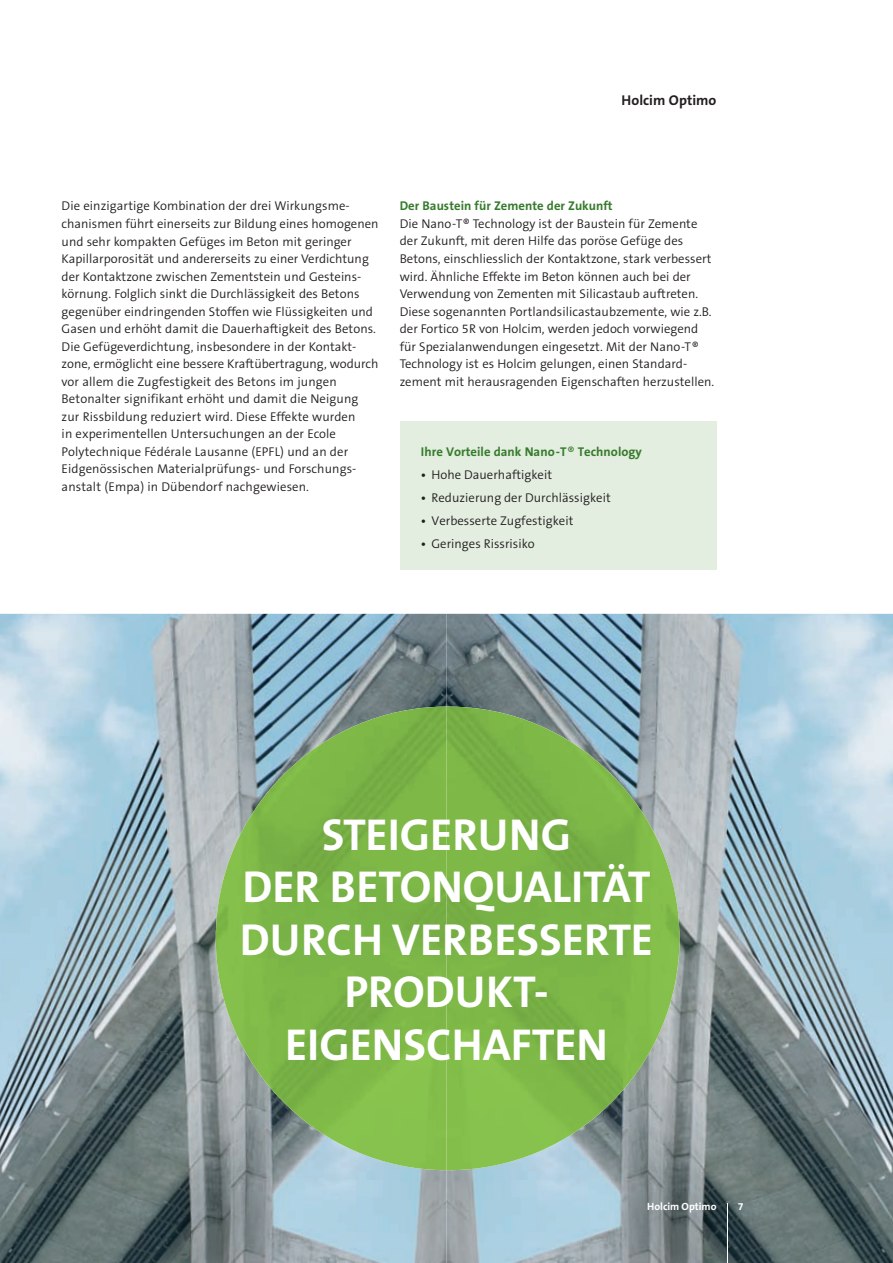
<style>
.page{position:relative;width:893px;height:1263px;background:#fff}
.page>*{position:absolute;margin:0;border:0;box-sizing:border-box;transform-origin:0 0}
.t1{font:700 45px/52.5px "The Sans B7";color:#fff;text-align:center}
.t2{font:700 14.25px "The Sans B7";letter-spacing:.005em;color:#231f20}
.t3{font:300 12.75px/17.5px "The Sans B4";letter-spacing:.005em;color:#231f20}
.t4{font:700 12.75px "The Sans B7";letter-spacing:.005em;color:#357b2b}
.t5{font:700 10.5px "The Sans B7";color:#fff}
.s1{font-family:"The Sans B5 Plain";font-weight:400}
.s2{font-family:"The Sans B6";font-weight:600}
</style>
<div class="page">
<img style="left:0;top:614px;width:893px;height:649px">
<div style="left:400px;top:421px;width:316px;height:148px;background:#e3ede0"></div>
<img style="left:216px;top:706px;width:463px;height:464px">
<hr style="left:727px;top:1203px;width:1px;height:60px;background:#fff">
<p class="t2" style="left:622px;top:93px;width:96px">Holcim Optimo</p>
<p class="t3" style="left:62px;top:198px;width:318px">Die einzigartige Kombination der drei Wirkungsme&shy;chanismen führt einerseits zur Bildung eines homogenen und sehr kompakten Gefüges im Beton mit geringer Kapillarporosität und andererseits zu einer Verdichtung der Kontaktzone zwischen Zementstein und Gesteins&shy;körnung. Folglich sinkt die Durchlässigkeit des Betons gegenüber eindringenden Stoffen wie Flüssigkeiten und Gasen und erhöht damit die Dauerhaftigkeit des Betons.<br>Die Gefügeverdichtung, insbesondere in der Kontakt&shy;zone, ermöglicht eine bessere Kraftübertragung, wodurch vor allem die Zugfestigkeit des Betons im jungen Betonalter signifikant erhöht und damit die Neigung zur Rissbildung reduziert wird. Diese Effekte wurden<br>in experimentellen Untersuchungen an der Ecole Polytechnique Fédérale Lausanne (EPFL) und an der Eidgenössischen Materialprüfungs- und Forschungs&shy;anstalt (Empa) in Dübendorf nachgewiesen.</p>
<p class="t4" style="left:400px;top:199px;width:214px">Der Baustein für Zemente der Zukunft</p>
<p class="t3" style="left:400px;top:215px;width:316px">Die Nano-T® Technology ist der Baustein für Zemente der Zukunft, mit deren Hilfe das poröse Gefüge des Betons, einschliesslich der Kontaktzone, stark verbessert wird. Ähnliche Effekte im Beton können auch bei der Verwendung von Zementen mit Silicastaub auftreten.<br>Diese sogenannten Portlandsilicastaubzemente, wie z.B. der Fortico 5R von Holcim, werden jedoch vorwiegend für Spezialanwendungen eingesetzt. Mit der Nano-T® Technology ist es Holcim gelungen, einen Standard&shy;zement mit herausragenden Eigenschaften herzustellen.</p>
<p class="t4" style="left:421px;top:445px;width:222px">Ihre Vorteile dank Nano-T<span class="s1">®</span> Technology</p>
<p class="t3" style="left:421px;top:466px;width:133px"><span class="s2">•</span> Hohe Dauerhaftigkeit</p>
<p class="t3" style="left:421px;top:489px;width:191px"><span class="s2">•</span> Reduzierung der Durchlässigkeit</p>
<p class="t3" style="left:421px;top:512px;width:154px"><span class="s2">•</span> Verbesserte Zugfestigkeit</p>
<p class="t3" style="left:421px;top:535px;width:115px"><span class="s2">•</span> Geringes Rissrisiko</p>
<h1 class="t1" style="left:240px;top:810px;width:415px">STEIGERUNG<br>DER BETONQUALITÄT<br>DURCH VERBESSERTE<br>PRODUKT-<br>EIGENSCHAFTEN</h1>
<p class="t5" style="left:647px;top:1201px;width:71px">Holcim Optimo</p>
<p class="t5" style="left:738px;top:1201px;width:7px">7</p>
</div>
